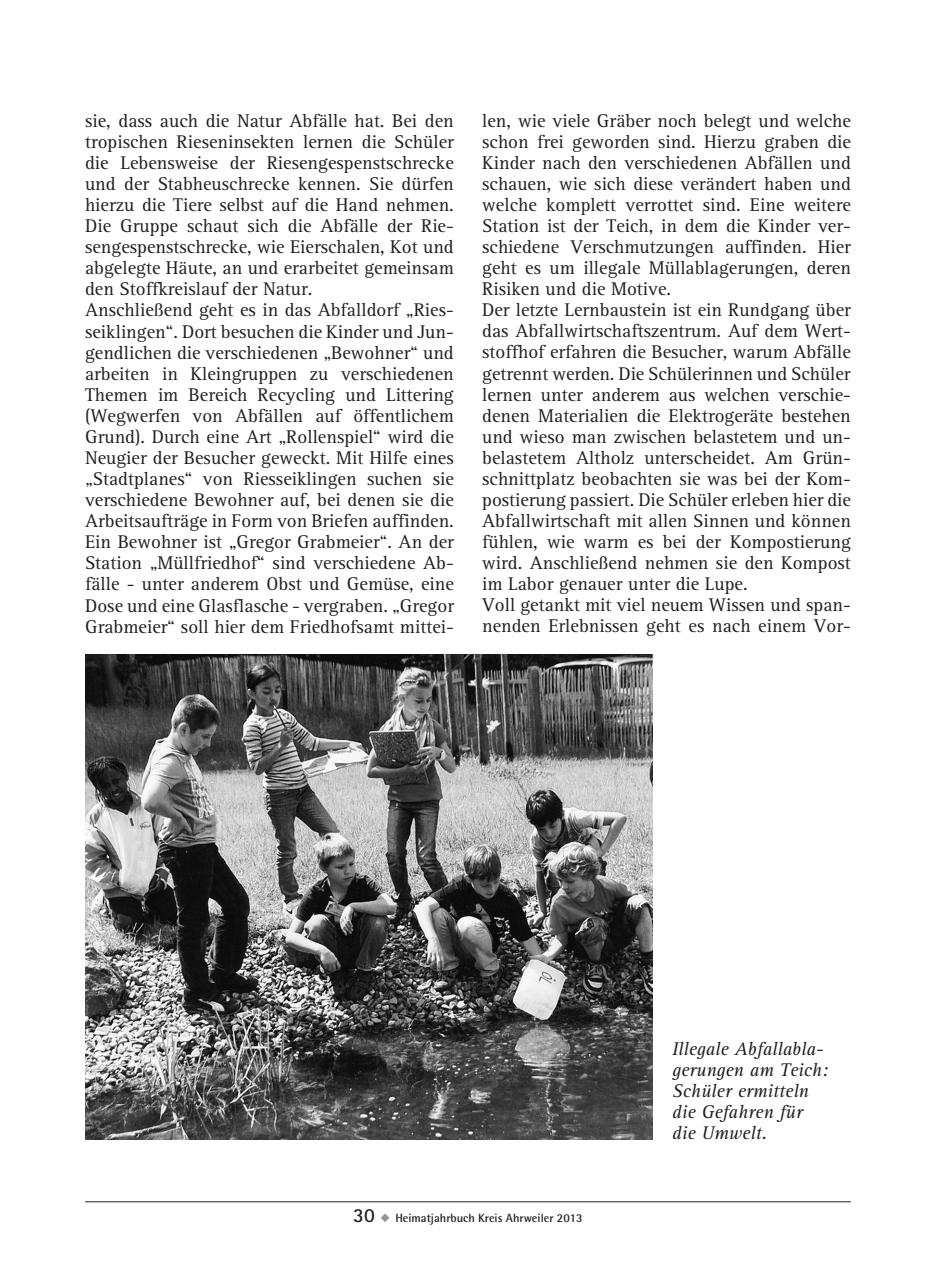
<style>
.page{position:relative;width:936px;height:1276px;background:#fff}
.page>*{position:absolute;margin:0;border:0;box-sizing:border-box;transform-origin:0 0}
.t1{font:19px/21px "AT Rotis Serif";color:#231f20}
.t2{font:italic 19px/21px "AT Rotis Serif";color:#231f20}
.t3{font:700 12px "Rotis Semi Sans";color:#231f20}
.s1{font-family:"Rotis Sans Serif";font-size:20px}
.s2{color:#939598}
</style>
<div class="page">
<hr style="left:85px;top:1201px;width:765px;height:1px;background:#231f20">
<img style="left:85px;top:654px;width:567px;height:485px">
<p class="t1" style="left:85px;top:111px;width:370px">sie, dass auch die Natur Abfälle hat. Bei den tropischen Rieseninsekten lernen die Schüler die Lebensweise der Riesengespenstschrecke und der Stabheuschrecke kennen. Sie dürfen hierzu die Tiere selbst auf die Hand nehmen.<br>Die Gruppe schaut sich die Abfälle der Rie&shy;sengespenstschrecke, wie Eierschalen, Kot und abgelegte Häute, an und erarbeitet gemeinsam den Stoffkreislauf der Natur.<br>Anschließend geht es in das Abfalldorf „Ries&shy;seiklingen“. Dort besuchen die Kinder und Jun&shy;gendlichen die verschiedenen „Bewohner“ und arbeiten in Kleingruppen zu verschiedenen Themen im Bereich Recycling und Littering (Wegwerfen von Abfällen auf öffentlichem Grund). Durch eine Art „Rollenspiel“ wird die Neugier der Besucher geweckt. Mit Hilfe eines „Stadtplanes“ von Riesseiklingen suchen sie verschiedene Bewohner auf, bei denen sie die Arbeitsaufträge in Form von Briefen auffinden.<br>Ein Bewohner ist „Gregor Grabmeier“. An der Station „Müllfriedhof“ sind verschiedene Ab&shy;fälle - unter anderem Obst und Gemüse, eine Dose und eine Glasflasche - vergraben. „Gregor Grabmeier“ soll hier dem Friedhofsamt mittei-</p>
<p class="t1" style="left:482px;top:110px;width:370px">len, wie viele Gräber noch belegt und welche schon frei geworden sind. Hierzu graben die Kinder nach den verschiedenen Abfällen und schauen, wie sich diese verändert haben und welche komplett verrottet sind. Eine weitere Station ist der Teich, in dem die Kinder ver&shy;schiedene Verschmutzungen auffinden. Hier geht es um illegale Müllablagerungen, deren Risiken und die Motive.<br>Der letzte Lernbaustein ist ein Rundgang über das Abfallwirtschaftszentrum. Auf dem Wert&shy;stoffhof erfahren die Besucher, warum Abfälle getrennt werden. Die Schülerinnen und Schüler lernen unter anderem aus welchen verschie&shy;denen Materialien die Elektrogeräte bestehen und wieso man zwischen belastetem und un&shy;belastetem Altholz unterscheidet. Am Grün&shy;schnittplatz beobachten sie was bei der Kom&shy;postierung passiert. Die Schüler erleben hier die Abfallwirtschaft mit allen Sinnen und können fühlen, wie warm es bei der Kompostierung wird. Anschließend nehmen sie den Kompost im Labor genauer unter die Lupe.<br>Voll getankt mit viel neuem Wissen und span&shy;nenden Erlebnissen geht es nach einem Vor-</p>
<p class="t3" style="left:353px;top:1210px;width:231px"><span class="s1">30</span> <span class="s2">◆</span> Heimatjahrbuch Kreis Ahrweiler 2013</p>
<p class="t2" style="left:672px;top:1038px;width:157px">Illegale Abfallabla&shy;gerungen am Teich:<br>Schüler ermitteln die Gefahren für die Umwelt.</p>
</div>
